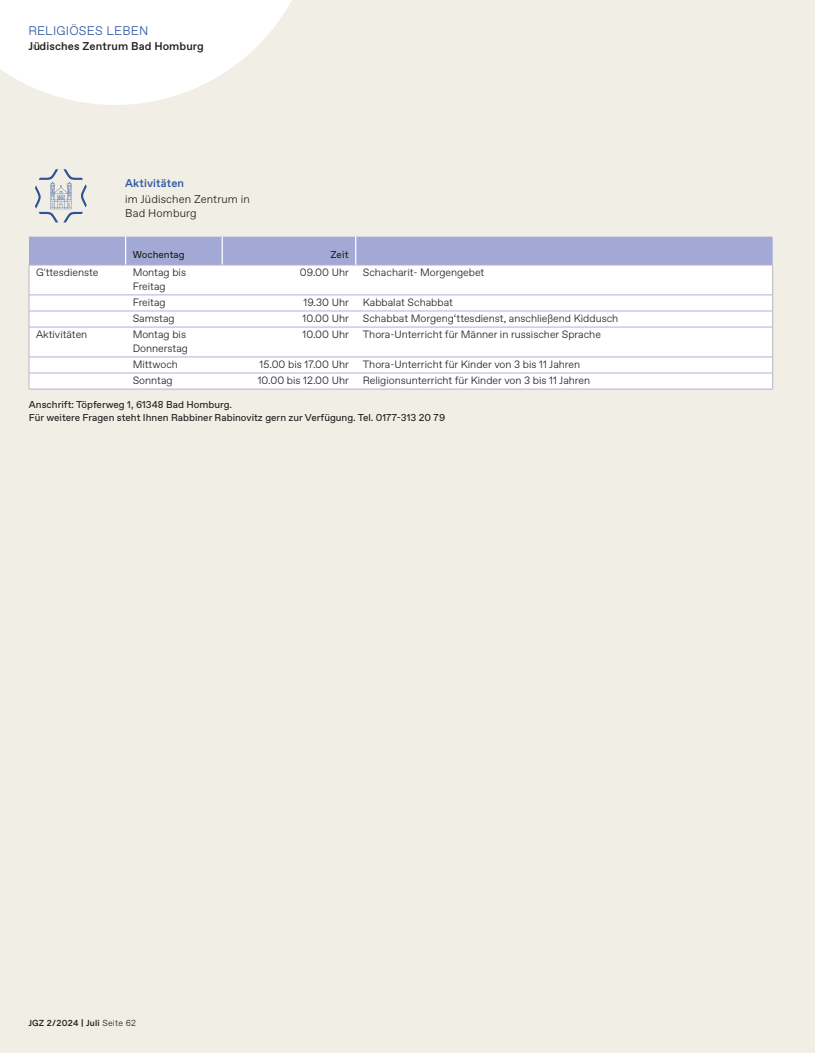
<style>
.page{position:relative;width:815px;height:1053px;background:#fff}
.page>*{position:absolute;margin:0;border:0;box-sizing:border-box;transform-origin:0 0}
.JGZ_Rubrik{font:300 12.5px "JG Favorit Pro";letter-spacing:.02em;color:#3058a7}
.JGZ_Rubrik_Detail-fein{font:300 11.25px/13.8px "JG Favorit Pro";letter-spacing:.01em;color:#231f20}
.JGZ_Rubrik_Detail{font:500 11.25px "JG Favorit Pro";letter-spacing:.01em;color:#231f20}
.JGZ_Rubrik_Detail-2{font:500 11.25px "JG Favorit Pro";letter-spacing:.01em;color:#3058a7}
.t1{font:300 10.62px/13.8px "JG Favorit Pro";color:#231f20}
.t2{font:10px "JG Favorit Pro";color:#231f20}
.t3{font:500 8.75px "JG Favorit Pro";letter-spacing:.025em;color:#231f20}
.s1{font-weight:300}
</style>
<div class="page">
<div style="left:0;top:0;width:815px;height:1052px;background:#f0eee5"></div>
<svg style="left:0;top:0;width:292px;height:105px"></svg>
<svg style="left:35px;top:169px;width:52px;height:53px"></svg>
<div style="left:30px;top:266px;width:742px;height:122px;background:#fff"></div>
<hr style="left:29px;top:265px;width:1px;height:30px;background:#b6b8ba">
<svg style="left:29px;top:295px;width:1px;height:31px"></svg>
<hr style="left:29px;top:327px;width:1px;height:30px;background:#b6b8ba">
<svg style="left:29px;top:357px;width:1px;height:31px"></svg>
<hr style="left:29px;top:265px;width:97px;height:1px;background:#b9aed3">
<hr style="left:222px;top:265px;width:134px;height:1px;background:#b9aed3">
<hr style="left:356px;top:265px;width:417px;height:1px;background:#b9aed3">
<hr style="left:29px;top:294px;width:97px;height:1px;background:#b9aed3">
<hr style="left:222px;top:294px;width:134px;height:1px;background:#b9aed3">
<hr style="left:356px;top:294px;width:416px;height:1px;background:#b9aed3">
<hr style="left:29px;top:310px;width:97px;height:1px;background:#b9aed3">
<hr style="left:222px;top:310px;width:134px;height:1px;background:#b9aed3">
<hr style="left:356px;top:310px;width:416px;height:1px;background:#b9aed3">
<hr style="left:29px;top:326px;width:97px;height:1px;background:#b9aed3">
<hr style="left:222px;top:326px;width:134px;height:1px;background:#b9aed3">
<hr style="left:356px;top:326px;width:416px;height:1px;background:#b9aed3">
<hr style="left:29px;top:356px;width:97px;height:1px;background:#b9aed3">
<hr style="left:222px;top:356px;width:134px;height:1px;background:#b9aed3">
<hr style="left:356px;top:356px;width:416px;height:1px;background:#b9aed3">
<hr style="left:29px;top:372px;width:97px;height:1px;background:#b9aed3">
<hr style="left:222px;top:372px;width:134px;height:1px;background:#b9aed3">
<hr style="left:356px;top:372px;width:416px;height:1px;background:#b9aed3">
<hr style="left:772px;top:265px;width:1px;height:30px;background:#b6b8ba">
<svg style="left:772px;top:295px;width:1px;height:32px"></svg>
<hr style="left:772px;top:327px;width:1px;height:30px;background:#b6b8ba">
<svg style="left:772px;top:357px;width:1px;height:31px"></svg>
<hr style="left:29px;top:388px;width:97px;height:1px;background:#b9aed3">
<hr style="left:222px;top:388px;width:134px;height:1px;background:#b9aed3">
<hr style="left:356px;top:388px;width:417px;height:1px;background:#b9aed3">
<div style="left:29px;top:237px;width:744px;height:28px;background:#a2a9d4"></div>
<hr style="left:126px;top:265px;width:96px;height:1px;background:#b9aed3">
<hr style="left:126px;top:294px;width:96px;height:1px;background:#b9aed3">
<hr style="left:126px;top:310px;width:96px;height:1px;background:#b9aed3">
<hr style="left:126px;top:326px;width:96px;height:1px;background:#b9aed3">
<hr style="left:126px;top:356px;width:96px;height:1px;background:#b9aed3">
<hr style="left:126px;top:372px;width:96px;height:1px;background:#b9aed3">
<hr style="left:126px;top:388px;width:96px;height:1px;background:#b9aed3">
<p class="JGZ_Rubrik" style="left:28px;top:23px;width:122px">RELIGIÖSES LEBEN</p>
<p class="JGZ_Rubrik_Detail" style="left:28px;top:39px;width:177px">Jüdisches Zentrum Bad Homburg</p>
<p class="JGZ_Rubrik" style="left:53px;top:30px;width:142px">GEMEINDEPANORAMA</p>
<p class="JGZ_Rubrik_Detail-2" style="left:125px;top:177px;width:60px">Aktivitäten</p>
<p class="JGZ_Rubrik_Detail-fein" style="left:125px;top:192px;width:126px">im Jüdischen Zentrum in<br>Bad Homburg</p>
<p class="t2" style="left:133px;top:249px;width:54px">Wochentag</p>
<p class="t2" style="left:330px;top:249px;width:20px">Zeit</p>
<p class="t1" style="left:36px;top:266px;width:64px">G'ttesdienste</p>
<p class="t1" style="left:133px;top:266px;width:55px">Montag bis<br>Freitag</p>
<p class="t1" style="left:300px;top:266px;width:50px">09.00 Uhr</p>
<p class="t1" style="left:363px;top:266px;width:123px">Schacharit- Morgengebet</p>
<p class="t1" style="left:133px;top:295px;width:35px">Freitag</p>
<p class="t1" style="left:304px;top:295px;width:47px">19.30 Uhr</p>
<p class="t1" style="left:363px;top:295px;width:92px">Kabbalat Schabbat</p>
<p class="t1" style="left:133px;top:311px;width:44px">Samstag</p>
<p class="t1" style="left:303px;top:311px;width:48px">10.00 Uhr</p>
<p class="t1" style="left:363px;top:311px;width:257px">Schabbat Morgeng‘ttesdienst, anschließend Kiddusch</p>
<p class="t1" style="left:36px;top:328px;width:53px">Aktivitäten</p>
<p class="t1" style="left:133px;top:328px;width:57px">Montag bis<br>Donnerstag</p>
<p class="t1" style="left:303px;top:328px;width:48px">10.00 Uhr</p>
<p class="t1" style="left:363px;top:328px;width:240px">Thora-Unterricht für Männer in russischer Sprache</p>
<p class="t1" style="left:133px;top:357px;width:47px">Mittwoch</p>
<p class="t1" style="left:260px;top:357px;width:91px">15.00 bis 17.00 Uhr</p>
<p class="t1" style="left:363px;top:357px;width:219px">Thora-Unterricht für Kinder von 3 bis 11 Jahren</p>
<p class="t1" style="left:133px;top:373px;width:41px">Sonntag</p>
<p class="t1" style="left:258px;top:373px;width:93px">10.00 bis 12.00 Uhr</p>
<p class="t1" style="left:363px;top:373px;width:229px">Religionsunterricht für Kinder von 3 bis 11 Jahren</p>
<p class="t2" style="left:29px;top:398px;width:205px">Anschrift: Töpferweg 1, 61348 Bad Homburg.</p>
<p class="t2" style="left:29px;top:412px;width:418px">Für weitere Fragen steht Ihnen Rabbiner Rabinovitz gern zur Verfügung. Tel. 0177-313 20 79</p>
<p class="t3" style="left:28px;top:1017px;width:109px">JGZ 2/2024 | Juli <span class="s1">Seite 62</span></p>
</div>
